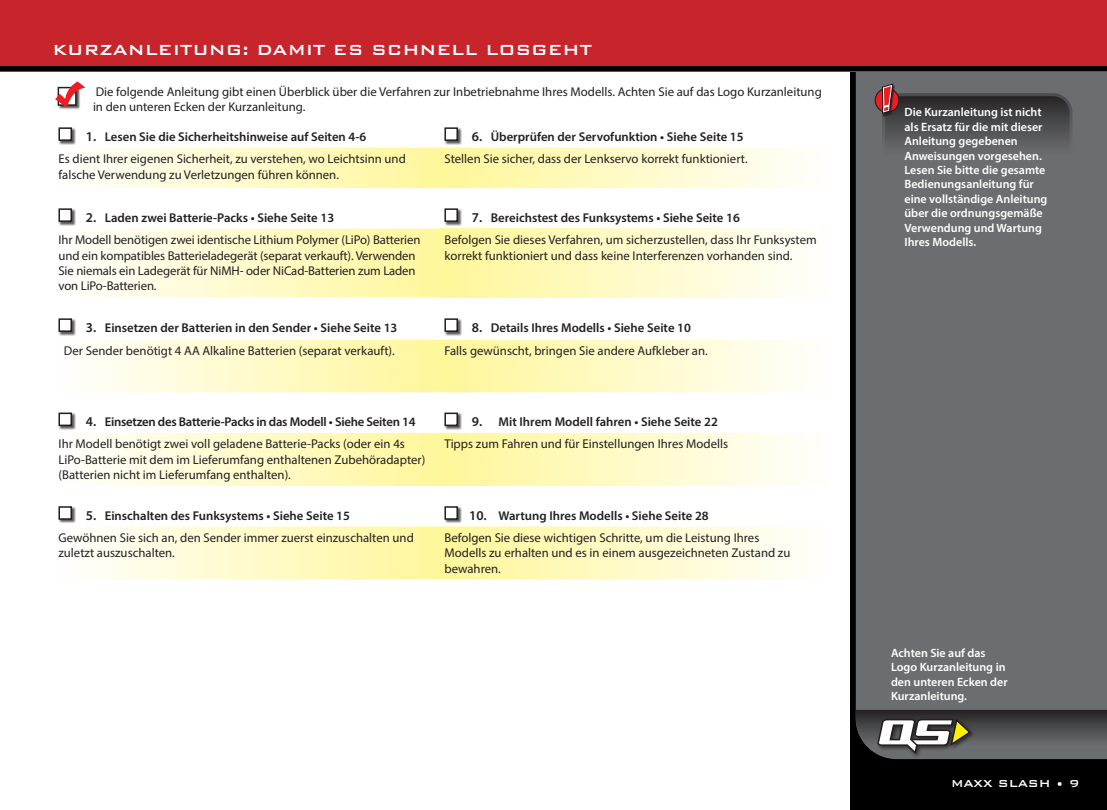
<style>
.page{position:relative;width:1107px;height:810px;background:#fff}
.page>*{position:absolute;margin:0;border:0;box-sizing:border-box;transform-origin:0 0}
.t1{font:500 19.5px "Bank Gothic BT";color:#fff}
.t2{font:500 13.5px "Bank Gothic BT";color:#fff}
.t3{font:12.75px/15.3px "Myriad Pro";color:#231f20}
.t4{font:600 12.75px "Myriad Pro";color:#231f20}
.t5{font:600 12.75px "Myriad Pro";letter-spacing:-.02em;color:#231f20}
.t6{font:600 12px/14.4px "Myriad Pro";color:#fff}
.s1{font-size:13.5px}
</style>
<div class="page">
<div style="left:850px;top:13px;width:257px;height:797px;background:#000"></div>
<div style="left:856px;top:72px;width:251px;height:687px;background:#6c6d70"></div>
<div style="left:0;top:35px;width:1107px;height:37px;background:#000"></div>
<div style="left:0;top:0;width:1107px;height:66px;background:#c8242b"></div>
<div style="left:58px;top:87px;width:22px;height:23px;background:#231f20;opacity:.75"></div>
<svg style="left:55px;top:81px;width:31px;height:27px"></svg>
<svg style="left:58px;top:148px;width:737px;height:432px"></svg>
<div style="left:438px;top:229px;width:390px;height:68px;background:linear-gradient(to right,#fff698,#fffefc)"></div>
<div style="left:59px;top:128px;width:17px;height:17px;background:#231f20;opacity:.75"></div>
<div style="left:59px;top:128px;width:12px;height:12px;background:#fff"></div>
<div style="left:58px;top:127px;width:14px;height:14px;border:2px solid #231f20"></div>
<div style="left:445px;top:128px;width:17px;height:17px;background:#231f20;opacity:.75"></div>
<div style="left:445px;top:128px;width:12px;height:12px;background:#fff"></div>
<div style="left:444px;top:127px;width:14px;height:14px;border:2px solid #231f20"></div>
<div style="left:59px;top:209px;width:17px;height:17px;background:#231f20;opacity:.75"></div>
<div style="left:59px;top:209px;width:12px;height:12px;background:#fff"></div>
<div style="left:58px;top:208px;width:14px;height:14px;border:2px solid #231f20"></div>
<div style="left:445px;top:209px;width:17px;height:17px;background:#231f20;opacity:.75"></div>
<div style="left:445px;top:209px;width:12px;height:12px;background:#fff"></div>
<div style="left:444px;top:208px;width:14px;height:14px;border:2px solid #231f20"></div>
<div style="left:59px;top:318px;width:17px;height:18px;background:#231f20;opacity:.75"></div>
<div style="left:59px;top:319px;width:12px;height:12px;background:#fff"></div>
<div style="left:58px;top:318px;width:14px;height:14px;border:2px solid #231f20"></div>
<div style="left:445px;top:318px;width:17px;height:18px;background:#231f20;opacity:.75"></div>
<div style="left:445px;top:319px;width:12px;height:12px;background:#fff"></div>
<div style="left:444px;top:318px;width:14px;height:14px;border:2px solid #231f20"></div>
<div style="left:59px;top:413px;width:17px;height:17px;background:#231f20;opacity:.75"></div>
<div style="left:59px;top:413px;width:12px;height:12px;background:#fff"></div>
<div style="left:58px;top:413px;width:14px;height:13px;border:2px solid #231f20"></div>
<div style="left:445px;top:413px;width:17px;height:17px;background:#231f20;opacity:.75"></div>
<div style="left:445px;top:413px;width:12px;height:12px;background:#fff"></div>
<div style="left:444px;top:413px;width:14px;height:13px;border:2px solid #231f20"></div>
<div style="left:59px;top:506px;width:17px;height:18px;background:#231f20;opacity:.75"></div>
<div style="left:59px;top:507px;width:12px;height:12px;background:#fff"></div>
<div style="left:58px;top:506px;width:14px;height:14px;border:2px solid #231f20"></div>
<div style="left:445px;top:506px;width:17px;height:18px;background:#231f20;opacity:.75"></div>
<div style="left:445px;top:507px;width:12px;height:12px;background:#fff"></div>
<div style="left:444px;top:506px;width:14px;height:14px;border:2px solid #231f20"></div>
<div style="left:876px;top:718px;width:100px;height:41px;background:#231f20;opacity:.8"></div>
<svg style="left:856px;top:710px;width:251px;height:47px"></svg>
<svg style="left:875px;top:89px;width:24px;height:23px"></svg>
<div style="left:875px;top:88px;width:24px;height:25px;border:1px solid #231f20;border-radius:50%"></div>
<svg style="left:880px;top:81px;width:191px;height:95px"></svg>
<p class="t1" style="left:52px;top:40px;width:541px">KURZANLEITUNG: DAMIT ES SCHNELL LOSGEHT</p>
<p class="t3" style="left:93px;top:83px;width:730px">Die folgende Anleitung gibt einen Überblick über die Verfahren zur Inbetriebnahme Ihres Modells. Achten Sie auf das Logo Kurzanleitung in den unteren Ecken der Kurzanleitung.</p>
<p class="t4" style="left:86px;top:129px;width:282px"><span class="s1">1.</span> Lesen Sie die Sicherheitshinweise auf Seiten 4-6</p>
<p class="t4" style="left:472px;top:129px;width:273px"><span class="s1">6.</span> Überprüfen der Servofunktion • Siehe Seite 15</p>
<p class="t3" style="left:59px;top:151px;width:349px">Es dient Ihrer eigenen Sicherheit, zu verstehen, wo Leichtsinn und falsche Verwendung zu Verletzungen führen können.</p>
<p class="t3" style="left:444px;top:151px;width:305px">Stellen Sie sicher, dass der Lenkservo korrekt funktioniert.</p>
<p class="t4" style="left:86px;top:210px;width:250px"><span class="s1">2.</span> Laden zwei Batterie-Packs • Siehe Seite 13</p>
<p class="t4" style="left:472px;top:210px;width:269px"><span class="s1">7.</span> Bereichstest des Funksystems • Siehe Seite 16</p>
<p class="t3" style="left:59px;top:232px;width:363px">Ihr Modell benötigen zwei identische Lithium Polymer (LiPo) Batterien und ein kompatibles Batterieladegerät (separat verkauft). Verwenden Sie niemals ein Ladegerät für NiMH- oder NiCad-Batterien zum Laden von LiPo-Batterien.</p>
<p class="t3" style="left:444px;top:232px;width:374px">Befolgen Sie dieses Verfahren, um sicherzustellen, dass Ihr Funksystem korrekt funktioniert und dass keine Interferenzen vorhanden sind.</p>
<p class="t4" style="left:86px;top:320px;width:313px"><span class="s1">3.</span> Einsetzen der Batterien in den Sender • Siehe Seite 13</p>
<p class="t4" style="left:472px;top:320px;width:220px"><span class="s1">8.</span> Details Ihres Modells • Siehe Seite 10</p>
<p class="t3" style="left:64px;top:343px;width:332px">Der Sender benötigt 4 AA Alkaline Batterien (separat verkauft).</p>
<p class="t3" style="left:444px;top:343px;width:265px">Falls gewünscht, bringen Sie andere Aufkleber an.</p>
<p class="t5" style="left:86px;top:414px;width:331px"><span class="s1">4.</span> Einsetzen des Batterie-Packs in das Modell • Siehe Seiten 14</p>
<p class="t4" style="left:472px;top:414px;width:247px"><span class="s1">9.</span> Mit Ihrem Modell fahren • Siehe Seite 22</p>
<p class="t3" style="left:59px;top:436px;width:348px">Ihr Modell benötigt zwei voll geladene Batterie-Packs (oder ein 4s</p>
<p class="t3" style="left:59px;top:452px;width:368px">LiPo-Batterie mit dem im Lieferumfang enthaltenen Zubehöradapter)</p>
<p class="t3" style="left:59px;top:467px;width:234px">(Batterien nicht im Lieferumfang enthalten).</p>
<p class="t3" style="left:444px;top:436px;width:285px">Tipps zum Fahren und für Einstellungen Ihres Modells</p>
<p class="t4" style="left:86px;top:507px;width:266px"><span class="s1">5.</span> Einschalten des Funksystems • Siehe Seite 15</p>
<p class="t4" style="left:469px;top:507px;width:241px"><span class="s1">10.</span> Wartung Ihres Modells • Siehe Seite 28</p>
<p class="t3" style="left:59px;top:530px;width:357px">Gewöhnen Sie sich an, den Sender immer zuerst einzuschalten und zuletzt auszuschalten.</p>
<p class="t3" style="left:444px;top:530px;width:347px">Befolgen Sie diese wichtigen Schritte, um die Leistung Ihres<br>Modells zu erhalten und es in einem ausgezeichneten Zustand zu bewahren.</p>
<p class="t6" style="left:904px;top:105px;width:145px">Die Kurzanleitung ist nicht als Ersatz für die mit dieser<br>Anleitung gegebenen<br>Anweisungen vorgesehen.<br>Lesen Sie bitte die gesamte<br>Bedienungsanleitung für eine vollständige Anleitung über die ordnungsgemäße<br>Verwendung und Wartung<br>Ihres Modells.</p>
<p class="t6" style="left:891px;top:645px;width:118px">Achten Sie auf das<br>Logo Kurzanleitung in den unteren Ecken der<br>Kurzanleitung.</p>
<p class="t2" style="left:951px;top:776px;width:130px">MAXX SLASH • 9</p>
</div>
